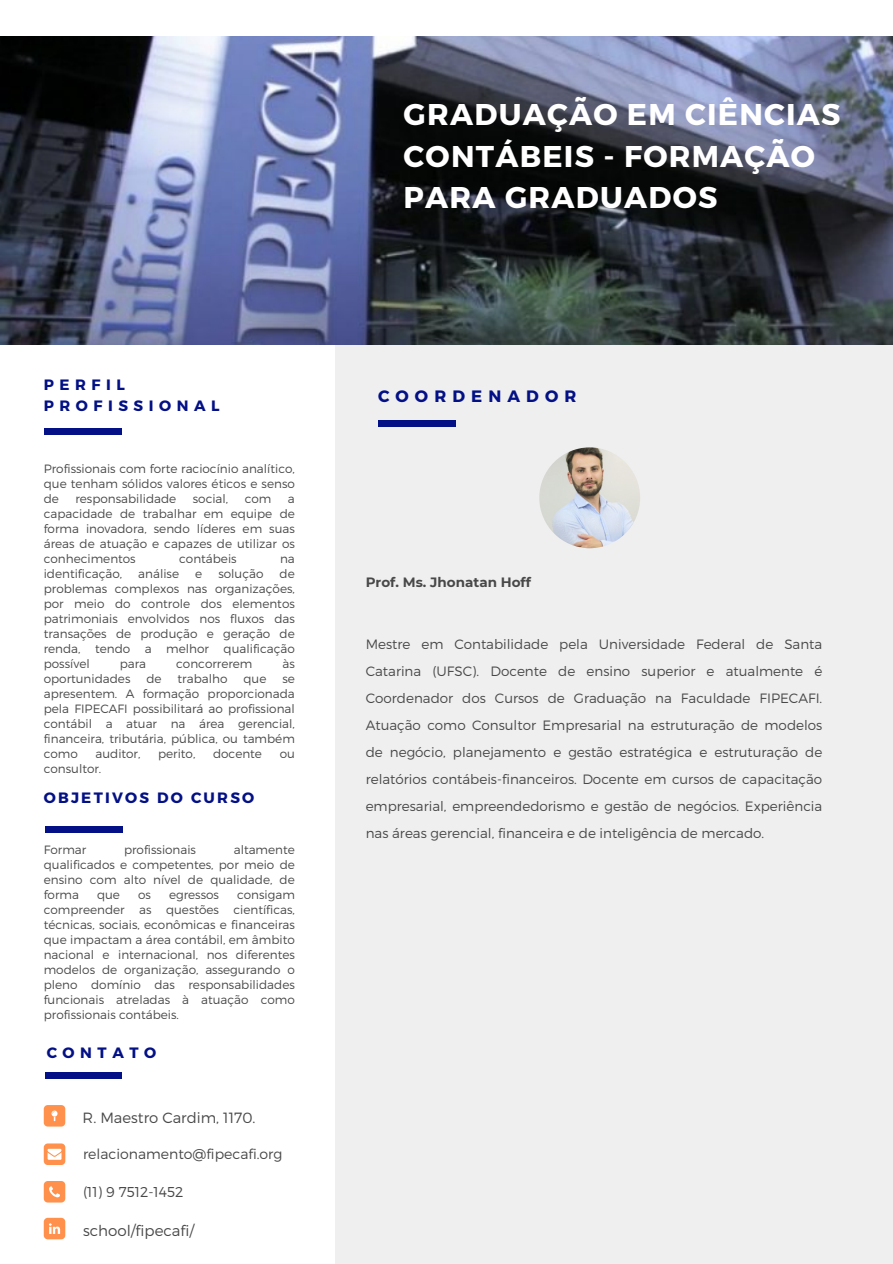
<style>
.page{position:relative;width:893px;height:1264px;background:#fff}
.page>*{position:absolute;margin:0;border:0;box-sizing:border-box;transform-origin:0 0}
.t1{font:700 30px/41.4px "Montserrat";letter-spacing:.04em;color:#fff}
.t2{font:700 16.5px "Montserrat";letter-spacing:.37em;color:#031086}
.t3{font:700 15px/20.9px "Montserrat";letter-spacing:.37em;color:#031086}
.t4{font:700 15px "Montserrat";letter-spacing:.15em;color:#031086}
.t5{font:300 15px "Montserrat";color:#484848}
.t6{font:300 14.85px "Montserrat";color:#484848}
.t7{font:300 14.25px "Montserrat";color:#484848}
.t8{font:300 14.1px "Montserrat";color:#484848}
.t9{font:300 13.5px/27px "Montserrat";color:#484848;text-align:justify}
.t10{font:700 13.5px "Montserrat";color:#484848}
.t11{font:300 12px/15px "Montserrat";color:#484848;text-align:justify}
</style>
<div class="page">
<div style="left:334px;top:313px;width:558px;height:950px;background:#efefef"></div>
<img style="left:0;top:36px;width:892px;height:308px">
<svg style="left:539px;top:447px;width:101px;height:102px"></svg>
<div style="left:378px;top:420px;width:78px;height:7px;background:#031086"></div>
<div style="left:44px;top:428px;width:78px;height:7px;background:#031086"></div>
<div style="left:45px;top:826px;width:78px;height:7px;background:#031086"></div>
<div style="left:45px;top:1072px;width:77px;height:7px;background:#031086"></div>
<svg style="left:44px;top:1105px;width:21px;height:21px"></svg>
<svg style="left:44px;top:1143px;width:21px;height:21px"></svg>
<svg style="left:44px;top:1181px;width:21px;height:21px"></svg>
<svg style="left:44px;top:1217px;width:21px;height:22px"></svg>
<h2 class="t3" style="left:44px;top:373px;width:177px">PERFIL<br>PROFISSIONAL</h2>
<h2 class="t11" style="left:44px;top:460px;width:252px">Profissionais com forte raciocínio analítico, que tenham sólidos valores éticos e senso de</h2>
<h2 class="t11" style="left:75px;top:490px;width:102px">responsabilidade</h2>
<h2 class="t11" style="left:193px;top:490px;width:37px">social,</h2>
<h2 class="t11" style="left:245px;top:490px;width:28px">com</h2>
<h2 class="t11" style="left:44px;top:490px;width:252px;text-indent:244px">a capacidade de trabalhar em equipe de forma inovadora, sendo líderes em suas áreas de atuação e capazes de utilizar os conhecimentos</h2>
<h2 class="t11" style="left:179px;top:550px;width:59px">contábeis</h2>
<h2 class="t11" style="left:280px;top:550px;width:16px">na</h2>
<h2 class="t11" style="left:44px;top:565px;width:80px">identificação,</h2>
<h2 class="t11" style="left:138px;top:565px;width:42px">análise</h2>
<h2 class="t11" style="left:195px;top:565px;width:9px">e</h2>
<h2 class="t11" style="left:218px;top:565px;width:47px">solução</h2>
<h2 class="t11" style="left:44px;top:565px;width:252px;text-indent:236px">de problemas complexos nas organizações, por meio do controle dos elementos patrimoniais envolvidos nos fluxos das transações de produção e geração de renda, tendo a melhor qualificação possível</h2>
<h2 class="t11" style="left:120px;top:655px;width:28px">para</h2>
<h2 class="t11" style="left:176px;top:655px;width:78px">concorrerem</h2>
<h2 class="t11" style="left:282px;top:655px;width:14px">às</h2>
<h2 class="t11" style="left:44px;top:670px;width:88px">oportunidades</h2>
<h2 class="t11" style="left:146px;top:670px;width:17px">de</h2>
<h2 class="t11" style="left:178px;top:670px;width:51px">trabalho</h2>
<h2 class="t11" style="left:243px;top:670px;width:24px">que</h2>
<h2 class="t11" style="left:44px;top:670px;width:252px;text-indent:238px">se apresentem. A formação proporcionada pela FIPECAFI possibilitará ao profissional contábil a atuar na área gerencial, financeira, tributária, pública, ou também como</h2>
<h2 class="t11" style="left:95px;top:745px;width:46px">auditor,</h2>
<h2 class="t11" style="left:158px;top:745px;width:39px">perito,</h2>
<h2 class="t11" style="left:213px;top:745px;width:50px">docente</h2>
<h2 class="t11" style="left:280px;top:745px;width:17px">ou</h2>
<h2 class="t11" style="left:44px;top:760px;width:59px">consultor.</h2>
<p class="t4" style="left:44px;top:788px;width:212px">OBJETIVOS DO CURSO</p>
<p class="t11" style="left:44px;top:841px;width:44px">Formar</p>
<p class="t11" style="left:124px;top:841px;width:74px">profissionais</p>
<p class="t11" style="left:44px;top:841px;width:252px;text-indent:190px">altamente qualificados e competentes, por meio de ensino com alto nível de qualidade, de forma</p>
<p class="t11" style="left:44px;top:886px;width:252px;text-indent:193px">consigam compreender as questões científicas, técnicas, sociais, econômicas e financeiras que impactam a área contábil, em âmbito nacional e internacional, nos diferentes modelos de organização, assegurando o pleno domínio das responsabilidades funcionais atreladas à atuação como profissionais contábeis.</p>
<p class="t11" style="left:97px;top:886px;width:24px">que</p>
<p class="t11" style="left:138px;top:886px;width:14px">os</p>
<p class="t11" style="left:169px;top:886px;width:51px">egressos</p>
<h5 class="t3" style="left:47px;top:1041px;width:111px">CONTATO</h5>
<h2 class="t6" style="left:83px;top:1108px;width:174px">R. Maestro Cardim, 1170.</h2>
<p class="t8" style="left:83px;top:1144px;width:201px">relacionamento@fipecafi.org</p>
<h5 class="t7" style="left:83px;top:1182px;width:102px">(11) 9 7512-1452</h5>
<p class="t5" style="left:83px;top:1220px;width:113px">school/fipecafi/</p>
<h2 class="t1" style="left:403px;top:92px;width:438px">GRADUAÇÃO EM CIÊNCIAS<br>CONTÁBEIS - FORMAÇÃO<br>PARA GRADUADOS</h2>
<h5 class="t2" style="left:378px;top:385px;width:200px">COORDENADOR</h5>
<p class="t10" style="left:365px;top:574px;width:167px">Prof. Ms. Jhonatan Hoff</p>
<h4 class="t9" style="left:365px;top:630px;width:458px">Mestre em Contabilidade pela Universidade Federal de Santa Catarina (UFSC). Docente de ensino superior e atualmente é Coordenador dos Cursos de Graduação na Faculdade FIPECAFI.<br>Atuação como Consultor Empresarial na estruturação de modelos de negócio, planejamento e gestão estratégica e estruturação de relatórios contábeis-financeiros. Docente em cursos de capacitação empresarial, empreendedorismo e gestão de negócios. Experiência nas áreas gerencial, financeira e de inteligência de mercado.</h4>
</div>
